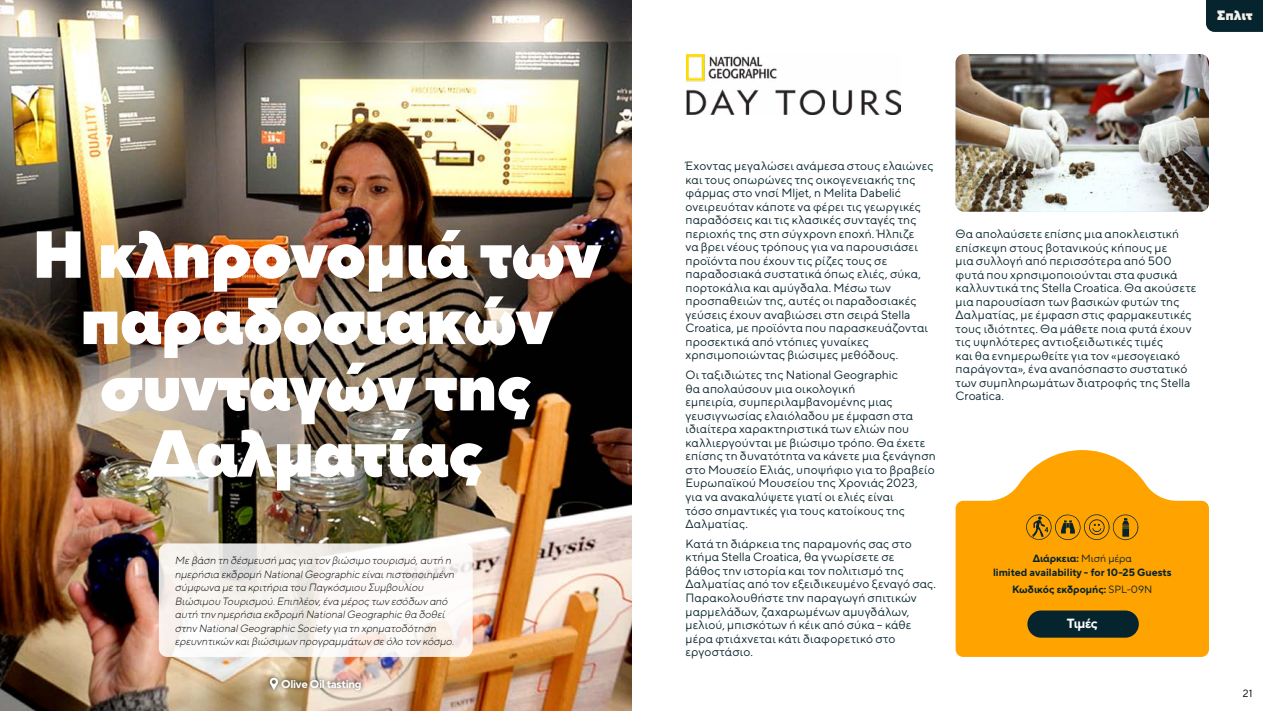
<style>
.page{position:relative;width:1263px;height:711px;background:#fff}
.page>*{position:absolute;margin:0;border:0;box-sizing:border-box;transform-origin:0 0}
.t1{font:900 66.15px/66.2px "TT Norms Pro";letter-spacing:-.02em;color:#fff;text-align:center}
.t2{font:900 13.5px "TT Norms Pro";letter-spacing:-.005em;color:#f4efea}
.t3{font:700 13.35px "TT Norms Pro";letter-spacing:-.03em;color:#fff}
.t4{font:12px/13.5px "TT Norms Pro";letter-spacing:.015em;color:#06242d}
.t5{font:700 11.25px "TT Norms Pro";letter-spacing:-.025em;color:#fff}
.t6{font:italic 300 10.5px/13.5px "TT Norms Pro";color:#000}
.t7{font:700 10.5px/13.5px "TT Norms Pro";color:#06242d;text-align:center}
.t8{font:10.5px "TT Norms Pro";color:#000}
.s1{font-weight:400}
</style>
<div class="page">
<img style="left:0;top:0;width:631px;height:710px">
<div style="left:1206px;top:0;width:57px;height:32px;background:#06242d"></div>
<svg style="left:955px;top:450px;width:254px;height:206px;fill:#ffa300"></svg>
<div style="left:1027px;top:610px;width:112px;height:27px;background:#06242d;border-radius:14px"></div>
<svg style="left:1026px;top:514px;width:113px;height:26px;background:#cc8908"></svg>
<div style="left:266px;top:672px;width:99px;height:21px;background:#000;opacity:.75"></div>
<svg style="left:270px;top:677px;width:8px;height:12px"></svg>
<img style="left:955px;top:54px;width:254px;height:157px">
<svg style="left:159px;top:543px;width:314px;height:113px;fill:#faf6f3"></svg>
<img style="left:687px;top:54px;width:213px;height:61px">
<h1 class="t1" style="left:32px;top:220px;width:571px">Η κληρονομιά των παραδοσιακών συνταγών της<br>Δαλματίας</h1>
<p class="t6" style="left:175px;top:553px;width:283px">Με βάση τη δέσμευσή μας για τον βιώσιμο τουρισμό,αυτή η ημερήσια εκδρομή NationalGeographic είναιπιστοποιημένη σύμφωνα με τα κριτήρια του Παγκόσμιου Συμβουλίου Βιώσιμου Τουρισμού.Επιπλέον,ένα μέρος των εσόδων από αυτή την ημερήσια εκδρομή NationalGeographic θα δοθεί στην NationalGeographic Society για τη χρηματοδότηση ερευνητικών καιβιώσιμων προγραμμάτων σε όλο τον κόσμο.</p>
<p class="t5" style="left:281px;top:675px;width:82px">Olive Oil tasting</p>
<p class="t2" style="left:1217px;top:6px;width:37px">Σπλιτ</p>
<p class="t4" style="left:685px;top:159px;width:250px">Έχοντας μεγαλώσει ανάμεσα στους ελαιώνες και τους οπωρώνες της οικογενειακής της φάρμας στο νησί Mljet, η Melita Dabelić ονειρευόταν κάποτε να φέρει τις γεωργικές παραδόσεις και τις κλασικές συνταγές της περιοχής της στη σύγχρονη εποχή. Ήλπιζε<br>να βρει νέους τρόπους για να παρουσιάσει προϊόντα που έχουν τις ρίζες τους σε παραδοσιακά συστατικά όπως ελιές, σύκα, πορτοκάλια και αμύγδαλα. Μέσω των προσπαθειών της, αυτές οι παραδοσιακές γεύσεις έχουν αναβιώσει στη σειρά Stella Croatica, με προϊόντα που παρασκευάζονται προσεκτικά από ντόπιες γυναίκες χρησιμοποιώντας βιώσιμες μεθόδους.</p>
<p class="t4" style="left:685px;top:367px;width:252px">Οι ταξιδιώτες της National Geographic<br>θα απολαύσουν μια οικολογική<br>εμπειρία, συμπεριλαμβανομένης μιας γευσιγνωσίας ελαιόλαδου με έμφαση στα ιδιαίτερα χαρακτηριστικά των ελιών που καλλιεργούνται με βιώσιμο τρόπο. Θα έχετε επίσης τη δυνατότητα να κάνετε μια ξενάγηση στο Μουσείο Ελιάς, υποψήφιο για το βραβείο Ευρωπαϊκού Μουσείου της Χρονιάς 2023, για να ανακαλύψετε γιατί οι ελιές είναι<br>τόσο σημαντικές για τους κατοίκους της Δαλματίας.</p>
<p class="t4" style="left:685px;top:536px;width:252px">Κατά τη διάρκεια της παραμονής σας στο κτήμα Stella Croatica, θα γνωρίσετε σε<br>βάθος την ιστορία και τον πολιτισμό της Δαλματίας από τον εξειδικευμένο ξεναγό σας.<br>Παρακολουθήστε την παραγωγή σπιτικών μαρμελάδων, ζαχαρωμένων αμυγδάλων, μελιού, μπισκότων ή κέικ από σύκα – κάθε μέρα φτιάχνεται κάτι διαφορετικό στο εργοστάσιο.</p>
<p class="t4" style="left:955px;top:226px;width:242px">Θα απολαύσετε επίσης μια αποκλειστική επίσκεψη στους βοτανικούς κήπους με<br>μια συλλογή από περισσότερα από 500 φυτά που χρησιμοποιούνται στα φυσικά καλλυντικά της Stella Croatica. Θα ακούσετε μια παρουσίαση των βασικών φυτών της Δαλματίας, με έμφαση στις φαρμακευτικές τους ιδιότητες. Θα μάθετε ποια φυτά έχουν τις υψηλότερες αντιοξειδωτικές τιμές<br>και θα ενημερωθείτε για τον «μεσογειακό παράγοντα», ένα αναπόσπαστο συστατικό των συμπληρωμάτων διατροφής της Stella Croatica.</p>
<p class="t7" style="left:993px;top:551px;width:180px">Διάρκεια: <span class="s1">Μισή μέρα<br></span>limited availability - for 10-25 Guests</p>
<p class="t7" style="left:1012px;top:582px;width:142px">Κωδικός εκδρομής: <span class="s1">SPL-09N</span></p>
<p class="t3" style="left:1067px;top:614px;width:32px">Τιμές</p>
<p class="t8" style="left:1243px;top:686px;width:11px">21</p>
</div>
